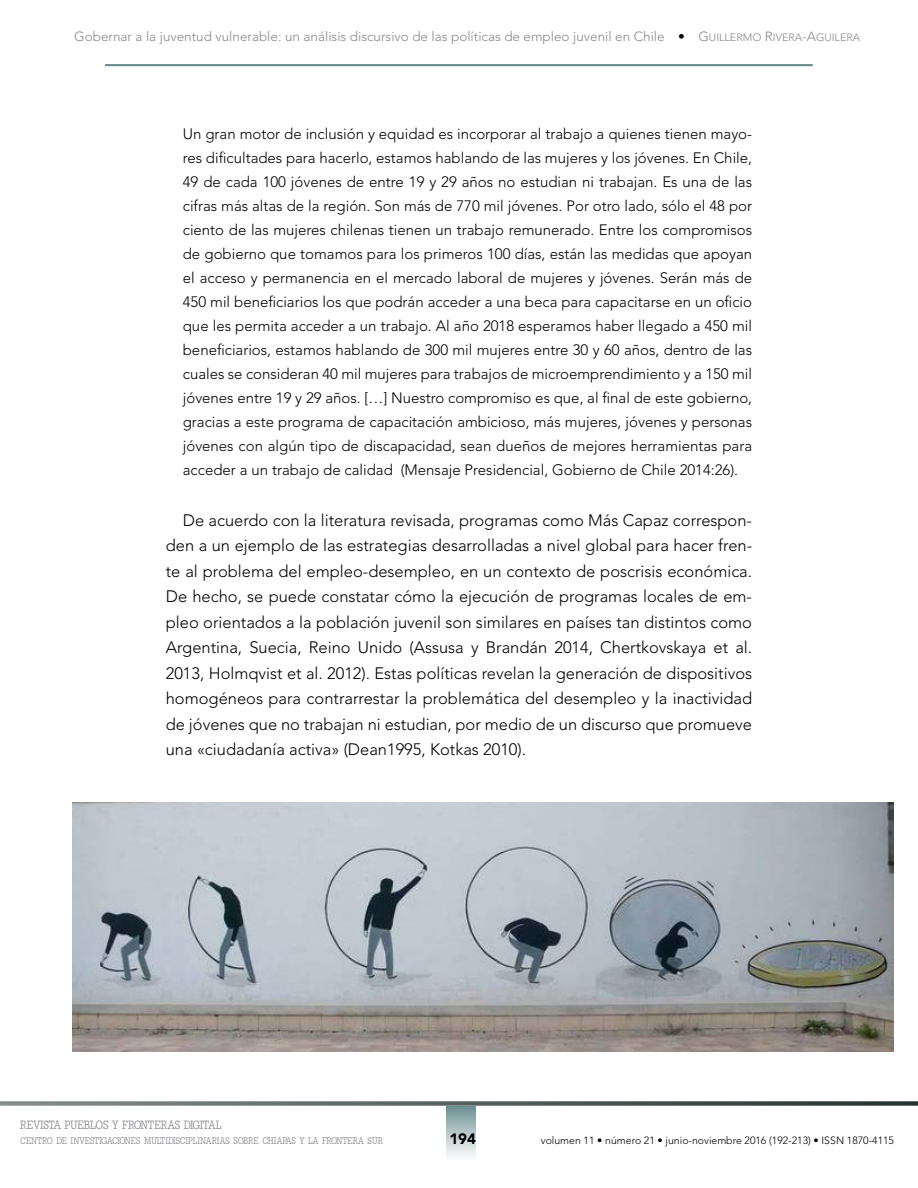
<style>
.page{position:relative;width:918px;height:1188px;background:#fff}
.page>*{position:absolute;margin:0;border:0;box-sizing:border-box;transform-origin:0 0}
.t1{font:300 16.5px/25.5px "Avenir LT Std";color:#000;text-align:justify}
.t2{font:300 15px/24px "Avenir LT Std";color:#000;text-align:justify}
.t3{font:900 15px "Avenir LT Std";color:#000}
.t4{font:300 13.2px "Avenir LT Std";color:#89878c}
.t5{font:12px "Slab Tall X";color:#89878c;scale:.92 1}
.t6{font:300 10.5px "Avenir LT Std";color:#000}
.t7{font:9.6px "Slab Tall X SC800";color:#89878c;scale:.92 1}
.s1{color:#000}
.s2{font-family:"Avenir LT Std Light SC800";font-weight:400}
.s3{font-family:"Avenir LT Std Light SC800";font-weight:400;font-size:10.65px}
</style>
<div class="page">
<div style="left:0;top:1100px;width:918px;height:88px;background:#000;opacity:.75"></div>
<div style="left:447px;top:1106px;width:29px;height:56px;background:linear-gradient(to bottom,#6e9194,#fff)"></div>
<hr style="left:105px;top:64px;width:708px;height:2px;background:#688d90">
<hr style="left:105px;top:68px;width:708px;height:1px;background:#688d90">
<img style="left:72px;top:802px;width:822px;height:250px">
<p class="t4" style="left:74px;top:28px;width:788px">Gobernar a la juventud vulnerable: un análisis discursivo de las políticas de empleo juvenil en Chile <span class="s1">•</span> <span class="s2">G</span><span class="s3">UILLERMO</span> <span class="s2">R</span><span class="s3">IVERA</span><span class="s2">-A</span><span class="s3">GUILERA</span></p>
<p class="t2" style="left:183px;top:122px;width:571px">Un gran motor de inclusión y equidad es incorporar al trabajo a quienes tienen mayo&shy;res dificultades para hacerlo, estamos hablando de las mujeres y los jóvenes. En Chile, 49 de cada 100 jóvenes de entre 19 y 29 años no estudian ni trabajan. Es una de las cifras más altas de la región. Son más de 770 mil jóvenes. Por otro lado, sólo el 48 por ciento de las mujeres chilenas tienen un trabajo remunerado. Entre los compromisos de gobierno que tomamos para los primeros 100 días, están las medidas que apoyan el acceso y permanencia en el mercado laboral de mujeres y jóvenes. Serán más de 450 mil beneficiarios los que podrán acceder a una beca para capacitarse en un oficio que les permita acceder a un trabajo. Al año 2018 esperamos haber llegado a 450 mil beneficiarios, estamos hablando de 300 mil mujeres entre 30 y 60 años, dentro de las cuales se consideran 40 mil mujeres para trabajos de microemprendimiento y a 150 mil jóvenes entre 19 y 29 años. […] Nuestro compromiso es que, al final de este gobierno, gracias a este programa de capacitación ambicioso, más mujeres, jóvenes y personas jóvenes con algún tipo de discapacidad, sean dueños de mejores herramientas para acceder a un trabajo de calidad (Mensaje Presidencial, Gobierno de Chile 2014:26).</p>
<p class="t1" style="left:166px;top:508px;width:588px;text-indent:17px">De acuerdo con la literatura revisada, programas como Más Capaz correspon&shy;den a un ejemplo de las estrategias desarrolladas a nivel global para hacer fren&shy;te al problema del empleo-desempleo, en un contexto de poscrisis económica.<br>De hecho, se puede constatar cómo la ejecución de programas locales de em&shy;pleo orientados a la población juvenil son similares en países tan distintos como Argentina, Suecia, Reino Unido (Assusa y Brandán 2014, Chertkovskaya et al.<br>2013, Holmqvist et al. 2012). Estas políticas revelan la generación de dispositivos homogéneos para contrarrestar la problemática del desempleo y la inactividad de jóvenes que no trabajan ni estudian, por medio de un discurso que promueve una «ciudadanía activa» (Dean1995, Kotkas 2010).</p>
<p class="t5" style="left:20px;top:1118px;width:220px">REVISTA PUEBLOS Y FRONTERAS DIGITAL</p>
<p class="t7" style="left:20px;top:1136px;width:396px">CENTRO DE INVESTIGACIONES MULTIDISCIPLINARIAS SOBRE CHIAPAS Y LA FRONTERA SUR</p>
<p class="t3" style="left:449px;top:1130px;width:28px">194</p>
<p class="t6" style="left:541px;top:1135px;width:355px">volumen 11 • número 21 • junio-noviembre 2016 (192-213) • ISSN 1870-4115</p>
</div>
